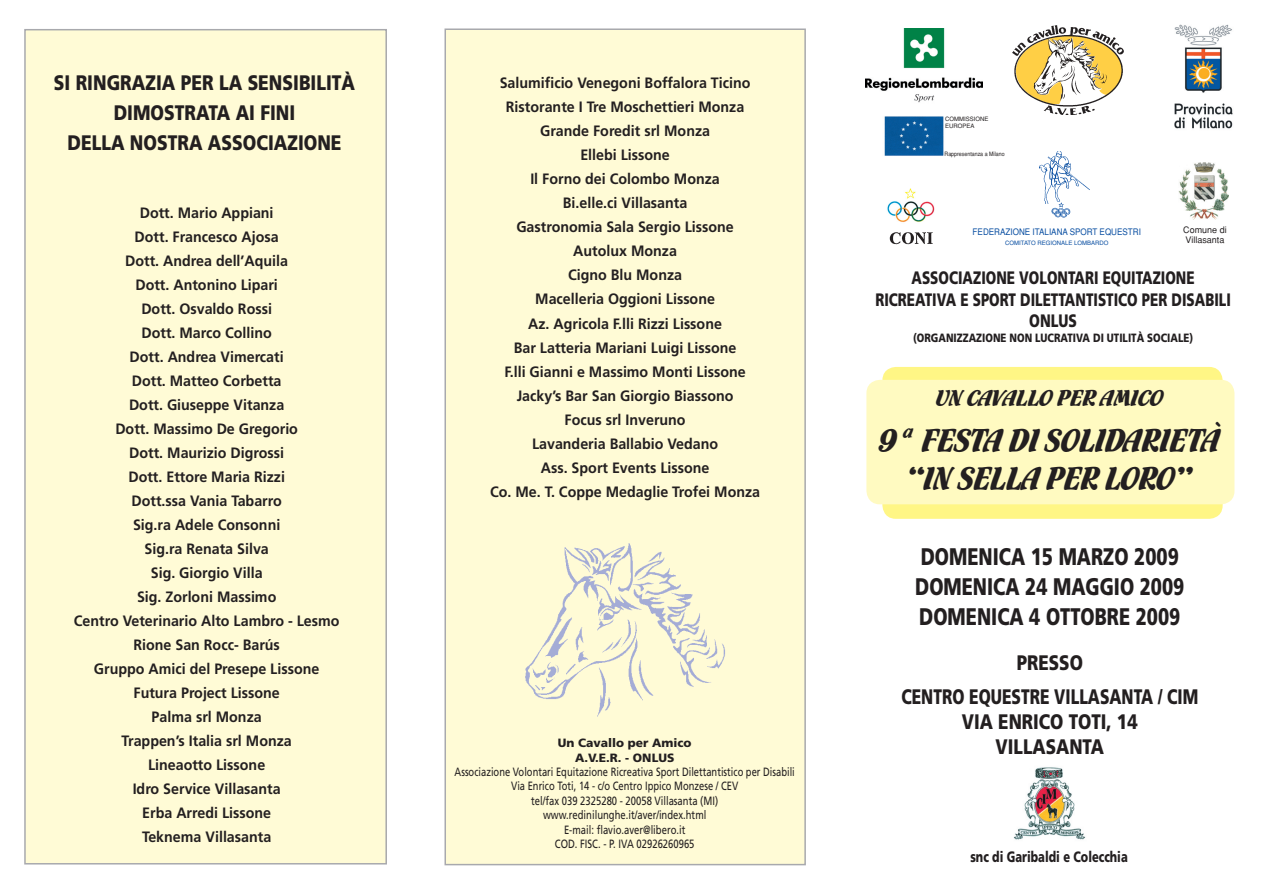
<style>
.page{position:relative;width:1263px;height:893px;background:#fff}
.page>*{position:absolute;margin:0;border:0;box-sizing:border-box;transform-origin:0 0}
.t1{font:34.5px "Flamenco D";color:#231f20;scale:.95 1}
.t2{font:900 24px "Frutiger";color:#231f20;scale:.76 1}
.t3{font:24px "Flamenco D";color:#231f20}
.t4{font:900 21px "Frutiger";color:#231f20;scale:.83 1}
.t5{font:900 21px "Frutiger";color:#231f20;scale:.81 1}
.t6{font:900 21px "Frutiger";color:#231f20;scale:.74 1}
.t7{font:900 18px "Frutiger";color:#231f20;scale:.75 1}
.t8{font:900 18px "Frutiger";color:#231f20;scale:.77 1}
.Character_Style_1{font:700 15px/24px "Frutiger";color:#231f20;text-align:center;scale:.95 1}
.Style_1{font:700 15px "Frutiger";color:#231f20;scale:.95 1}
.Style_2{font:700 15px/24px "Frutiger";color:#231f20;text-align:center;scale:.95 1}
.t9{font:900 15px "Frutiger";color:#231f20;scale:.74 1}
.t10{font:12px "Frutiger";color:#231f20;scale:.79 1}
.t11{font:12px "Frutiger";color:#231f20;scale:.78 1}
.t12{font:900 12px "Frutiger";color:#231f20;scale:.81 1}
.t13{font:900 12px "Frutiger";color:#231f20}
.t14{font:9px "Helvetica";color:#0a4fa2;scale:.9 1}
.t15{font:9px "Helvetica";color:#231f20}
.t16{font:6px "Helvetica";color:#0a4fa2}
.t17{font:6px "Helvetica";color:#231f20;scale:.88 1}
.t18{font:6px "Helvetica";color:#231f20}
</style>
<div class="page">
<div style="left:25px;top:30px;width:361px;height:834px;background:#fffbd6"></div>
<div style="left:24px;top:29px;width:363px;height:835px;border:2px solid #a8a9ad"></div>
<div style="left:445px;top:29px;width:360px;height:836px;background:#fffbd6"></div>
<div style="left:444px;top:28px;width:362px;height:837px;border:2px solid #a8a9ad"></div>
<img style="left:525px;top:543px;width:200px;height:174px">
<svg style="left:882px;top:367px;width:340px;height:152px;background:#fff688"></svg>
<div style="left:866px;top:380px;width:368px;height:124px;background:#fffac1"></div>
<img style="left:890px;top:232px;width:42px;height:13px">
<img style="left:1178px;top:162px;width:50px;height:58px">
<img style="left:1174px;top:24px;width:59px;height:105px">
<img style="left:884px;top:116px;width:60px;height:40px">
<img style="left:1040px;top:151px;width:50px;height:53px">
<img style="left:1051px;top:202px;width:19px;height:16px">
<img style="left:1012px;top:26px;width:111px;height:89px">
<img style="left:887px;top:188px;width:48px;height:35px">
<img style="left:866px;top:28px;width:116px;height:75px">
<img style="left:1014px;top:767px;width:72px;height:73px">
<p class="t4" style="left:54px;top:70px;width:365px">SI RINGRAZIA PER LA SENSIBILITÀ</p>
<p class="t4" style="left:114px;top:100px;width:220px">DIMOSTRATA AI FINI</p>
<p class="t4" style="left:67px;top:130px;width:332px">DELLA NOSTRA ASSOCIAZIONE</p>
<p class="Character_Style_1" style="left:140px;top:201px;width:142px">Dott. Mario Appiani</p>
<p class="Character_Style_1" style="left:135px;top:225px;width:153px">Dott. Francesco Ajosa</p>
<p class="Character_Style_1" style="left:125px;top:249px;width:173px">Dott. Andrea dell’Aquila</p>
<p class="Character_Style_1" style="left:135px;top:273px;width:152px">Dott. Antonino Lipari</p>
<p class="Character_Style_1" style="left:141px;top:297px;width:139px">Dott. Osvaldo Rossi</p>
<p class="Character_Style_1" style="left:141px;top:321px;width:139px">Dott. Marco Collino</p>
<p class="Character_Style_1" style="left:130px;top:345px;width:164px">Dott. Andrea Vimercati</p>
<p class="Character_Style_1" style="left:132px;top:369px;width:159px">Dott. Matteo Corbetta</p>
<p class="Character_Style_1" style="left:129px;top:393px;width:165px">Dott. Giuseppe Vitanza</p>
<p class="Character_Style_1" style="left:115px;top:417px;width:194px">Dott. Massimo De Gregorio</p>
<p class="Style_1" style="left:129px;top:444px;width:165px">Dott. Maurizio Digrossi</p>
<p class="Style_1" style="left:128px;top:468px;width:166px">Dott. Ettore Maria Rizzi</p>
<p class="Style_1" style="left:132px;top:492px;width:160px">Dott.ssa Vania Tabarro</p>
<p class="Style_1" style="left:133px;top:516px;width:157px">Sig.ra Adele Consonni</p>
<p class="Style_1" style="left:144px;top:540px;width:132px">Sig.ra Renata Silva</p>
<p class="Style_1" style="left:151px;top:564px;width:119px">Sig. Giorgio Villa</p>
<p class="Style_1" style="left:137px;top:588px;width:148px">Sig. Zorloni Massimo</p>
<p class="Character_Style_1" style="left:74px;top:609px;width:281px">Centro Veterinario Alto Lambro - Lesmo<br>Rione San Rocc- Barús</p>
<p class="Character_Style_1" style="left:94px;top:657px;width:239px">Gruppo Amici del Presepe Lissone</p>
<p class="Character_Style_1" style="left:134px;top:681px;width:155px">Futura Project Lissone</p>
<p class="Character_Style_1" style="left:122px;top:705px;width:181px">Palma srl Monza<br>Trappen’s Italia srl Monza</p>
<p class="Character_Style_1" style="left:133px;top:753px;width:157px">Lineaotto Lissone<br>Idro Service Villasanta</p>
<p class="Character_Style_1" style="left:142px;top:801px;width:137px">Erba Arredi Lissone</p>
<p class="Character_Style_1" style="left:142px;top:825px;width:138px">Teknema Villasanta</p>
<p class="Character_Style_1" style="left:500px;top:71px;width:265px">Salumificio Venegoni Boffalora Ticino</p>
<p class="Character_Style_1" style="left:506px;top:95px;width:252px">Ristorante I Tre Moschettieri Monza<br>Grande Foredit srl Monza<br>Ellebi Lissone</p>
<p class="Style_2" style="left:530px;top:167px;width:201px">Il Forno dei Colombo Monza<br>Bi.elle.ci Villasanta</p>
<p class="Character_Style_1" style="left:516px;top:215px;width:230px">Gastronomia Sala Sergio Lissone<br>Autolux Monza</p>
<p class="Style_1" style="left:568px;top:266px;width:121px">Cigno Blu Monza</p>
<p class="Character_Style_1" style="left:504px;top:287px;width:255px">Macelleria Oggioni Lissone<br>Az. Agricola F.lli Rizzi Lissone<br>Bar Latteria Mariani Luigi Lissone<br>F.lli Gianni e Massimo Monti Lissone<br>Jacky’s Bar San Giorgio Biassono<br>Focus srl Inveruno</p>
<p class="Character_Style_1" style="left:532px;top:431px;width:197px">Lavanderia Ballabio Vedano<br>Ass. Sport Events Lissone</p>
<p class="Character_Style_1" style="left:490px;top:479px;width:286px">Co. Me. T. Coppe Medaglie Trofei Monza</p>
<p class="t13" style="left:558px;top:736px;width:135px">Un Cavallo per Amico</p>
<p class="t13" style="left:575px;top:750px;width:101px">A.V.E.R. - ONLUS</p>
<p class="t11" style="left:455px;top:765px;width:438px">Associazione Volontari Equitazione Ricreativa Sport Dilettantistico per Disabili</p>
<p class="t11" style="left:511px;top:779px;width:292px">Via Enrico Toti, 14 - c/o Centro Ippico Monzese / CEV</p>
<p class="t10" style="left:531px;top:793px;width:238px">tel/fax 039 2325280 - 20058 Villasanta (MI)</p>
<p class="t10" style="left:543px;top:808px;width:208px">www.redinilunghe.it/aver/index.html</p>
<p class="t10" style="left:564px;top:822px;width:155px">E-mail: flavio.aver@libero.it</p>
<p class="t10" style="left:555px;top:837px;width:178px">COD. FISC. - P. IVA 02926260965</p>
<p class="t18" style="left:945px;top:116px;width:45px">COMMISSIONE</p>
<p class="t18" style="left:945px;top:122px;width:31px">EUROPEA</p>
<p class="t17" style="left:944px;top:150px;width:70px">Rappresentanza a Milano</p>
<p class="t14" style="left:973px;top:226px;width:189px">FEDERAZIONE ITALIANA SPORT EQUESTRI</p>
<p class="t16" style="left:1005px;top:239px;width:105px">COMITATO REGIONALE LOMBARDO</p>
<p class="t15" style="left:1183px;top:224px;width:45px">Comune di</p>
<p class="t15" style="left:1185px;top:235px;width:40px">Villasanta</p>
<p class="t7" style="left:911px;top:267px;width:379px">ASSOCIAZIONE VOLONTARI EQUITAZIONE</p>
<p class="t7" style="left:875px;top:288px;width:475px">RICREATIVA E SPORT DILETTANTISTICO PER DISABILI</p>
<p class="t8" style="left:1029px;top:310px;width:64px">ONLUS</p>
<p class="t12" style="left:913px;top:330px;width:347px">(ORGANIZZAZIONE NON LUCRATIVA DI UTILITÀ SOCIALE)</p>
<p class="t3" style="left:936px;top:384px;width:229px">UN CAVALLO PER AMICO</p>
<p class="t1" style="left:879px;top:420px;width:361px">9ª FESTA DI SOLIDARIETÀ</p>
<p class="t1" style="left:907px;top:458px;width:302px">“IN SELLA PER LORO”</p>
<p class="t2" style="left:921px;top:542px;width:341px">DOMENICA 15 MARZO 2009</p>
<p class="t2" style="left:915px;top:572px;width:356px">DOMENICA 24 MAGGIO 2009</p>
<p class="t2" style="left:919px;top:602px;width:345px">DOMENICA 4 OTTOBRE 2009</p>
<p class="t5" style="left:1017px;top:650px;width:83px">PRESSO</p>
<p class="t6" style="left:901px;top:684px;width:403px">CENTRO EQUESTRE VILLASANTA / CIM</p>
<p class="t5" style="left:962px;top:709px;width:219px">VIA ENRICO TOTI, 14</p>
<p class="t5" style="left:996px;top:734px;width:135px">VILLASANTA</p>
<p class="t9" style="left:970px;top:848px;width:214px">snc di Garibaldi e Colecchia</p>
</div>
